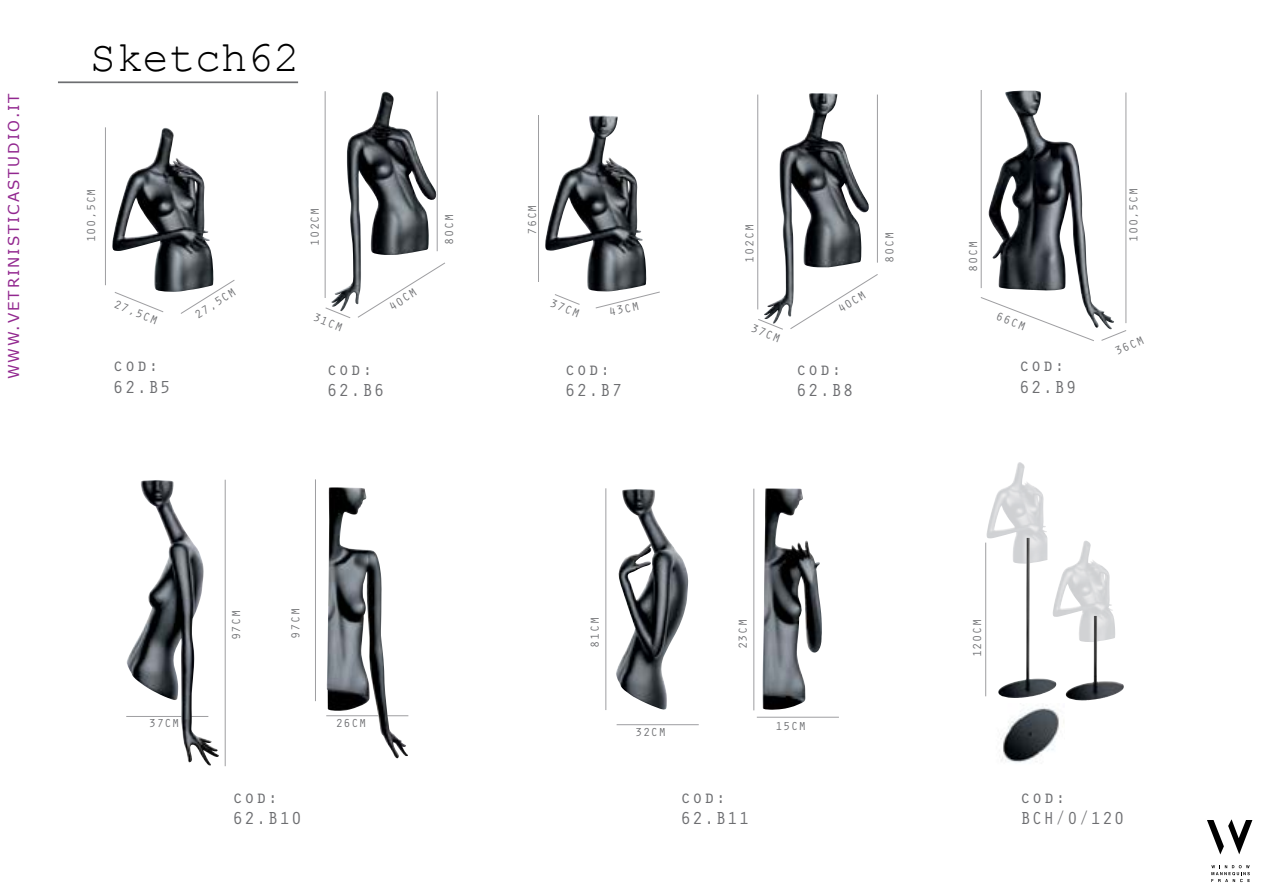
<style>
.page{position:relative;width:1263px;height:893px;background:#fff}
.page>*{position:absolute;margin:0;border:0;box-sizing:border-box;transform-origin:0 0}
.t1{font:43.65px "Courier New";color:#000}
.t2{font:18px/21.6px "Orator Std";letter-spacing:.05em;color:#6d6e71}
.t3{font:15px "Verdana";letter-spacing:.13em;color:#92278f}
.t4{font:12px "Orator Std";letter-spacing:.05em;color:#6d6e71}
</style>
<div class="page">
<hr style="left:58px;top:81px;width:240px;height:2px;background:#6d6e71">
<img style="left:112px;top:128px;width:101px;height:164px">
<img style="left:545px;top:116px;width:101px;height:175px">
<img style="left:779px;top:93px;width:90px;height:180px">
<img style="left:331px;top:92px;width:106px;height:215px">
<img style="left:989px;top:91px;width:125px;height:238px">
<img style="left:763px;top:488px;width:59px;height:222px">
<img style="left:616px;top:489px;width:72px;height:221px">
<img style="left:987px;top:462px;width:61px;height:77px">
<img style="left:1056px;top:541px;width:57px;height:76px">
<img style="left:998px;top:538px;width:58px;height:160px">
<img style="left:1001px;top:705px;width:63px;height:58px">
<img style="left:1066px;top:616px;width:58px;height:84px">
<svg style="left:114px;top:291px;width:50px;height:22px"></svg>
<hr style="left:105px;top:127px;width:1px;height:158px;background:#9e9ea1">
<svg style="left:180px;top:279px;width:55px;height:35px"></svg>
<hr style="left:325px;top:91px;width:1px;height:207px;background:#9e9ea1">
<svg style="left:325px;top:307px;width:26px;height:11px"></svg>
<svg style="left:357px;top:262px;width:88px;height:56px"></svg>
<hr style="left:437px;top:91px;width:1px;height:160px;background:#9e9ea1">
<hr style="left:538px;top:115px;width:1px;height:167px;background:#9e9ea1">
<svg style="left:555px;top:294px;width:25px;height:11px"></svg>
<svg style="left:595px;top:291px;width:65px;height:18px"></svg>
<hr style="left:757px;top:95px;width:1px;height:214px;background:#9e9ea1">
<svg style="left:757px;top:273px;width:121px;height:57px"></svg>
<hr style="left:877px;top:95px;width:1px;height:168px;background:#9e9ea1">
<hr style="left:1125px;top:93px;width:1px;height:230px;background:#9e9ea1">
<svg style="left:1101px;top:330px;width:26px;height:11px"></svg>
<svg style="left:980px;top:297px;width:115px;height:44px"></svg>
<hr style="left:981px;top:90px;width:1px;height:198px;background:#9e9ea1">
<hr style="left:315px;top:479px;width:1px;height:222px;background:#9e9ea1">
<hr style="left:326px;top:715px;width:82px;height:1px;background:#9e9ea1">
<hr style="left:605px;top:488px;width:1px;height:222px;background:#9e9ea1">
<hr style="left:617px;top:724px;width:82px;height:1px;background:#9e9ea1">
<hr style="left:753px;top:489px;width:1px;height:221px;background:#9e9ea1">
<hr style="left:757px;top:717px;width:82px;height:1px;background:#9e9ea1">
<hr style="left:985px;top:543px;width:1px;height:153px;background:#9e9ea1">
<hr style="left:225px;top:480px;width:1px;height:286px;background:#9e9ea1">
<img style="left:327px;top:487px;width:81px;height:271px">
<img style="left:126px;top:480px;width:93px;height:286px">
<svg style="left:1207px;top:819px;width:45px;height:35px"></svg>
<svg style="left:1211px;top:865px;width:39px;height:17px"></svg>
<p class="t3" style="left:4px;top:379px;width:287px;rotate:-90deg">WWW.VETRINISTICASTUDIO.IT</p>
<h1 class="t1" style="left:90px;top:31px;width:211px">Sketch62</h1>
<p class="t4" style="left:83px;top:242px;width:55px;rotate:-90deg">100,5CM</p>
<p class="t4" style="left:118px;top:296px;width:48px;rotate:22deg">27,5CM</p>
<p class="t4" style="left:191px;top:308px;width:48px;rotate:-32deg">27,5CM</p>
<p class="t4" style="left:306px;top:246px;width:40px;rotate:-90deg">102CM</p>
<p class="t4" style="left:317px;top:309px;width:32px;rotate:22deg">31CM</p>
<p class="t4" style="left:385px;top:300px;width:32px;rotate:-32deg">40CM</p>
<p class="t4" style="left:441px;top:245px;width:32px;rotate:-90deg">80CM</p>
<p class="t4" style="left:524px;top:235px;width:32px;rotate:-90deg">76CM</p>
<p class="t4" style="left:554px;top:294px;width:32px;rotate:22deg">37CM</p>
<p class="t4" style="left:607px;top:304px;width:32px;rotate:-12deg">43CM</p>
<p class="t4" style="left:741px;top:263px;width:40px;rotate:-90deg">102CM</p>
<p class="t4" style="left:755px;top:320px;width:32px;rotate:22deg">37CM</p>
<p class="t4" style="left:834px;top:303px;width:32px;rotate:-32deg">40CM</p>
<p class="t4" style="left:881px;top:263px;width:32px;rotate:-90deg">80CM</p>
<p class="t4" style="left:964px;top:272px;width:32px;rotate:-90deg">80CM</p>
<p class="t4" style="left:1000px;top:307px;width:32px;rotate:22deg">66CM</p>
<h2 class="t2" style="left:113px;top:353px;width:59px">cod:<br>62.B5</h2>
<h2 class="t2" style="left:327px;top:357px;width:59px">cod:<br>62.B6</h2>
<h2 class="t2" style="left:565px;top:357px;width:59px">cod:<br>62.B7</h2>
<h2 class="t2" style="left:796px;top:357px;width:59px">cod:<br>62.B8</h2>
<h2 class="t2" style="left:1019px;top:353px;width:59px">cod:<br>62.B9</h2>
<p class="t4" style="left:1125px;top:242px;width:55px;rotate:-90deg">100,5CM</p>
<p class="t4" style="left:1112px;top:344px;width:32px;rotate:-24deg">36CM</p>
<p class="t4" style="left:149px;top:715px;width:32px">37CM</p>
<p class="t4" style="left:227px;top:640px;width:32px;rotate:-90deg">97CM</p>
<p class="t4" style="left:287px;top:639px;width:32px;rotate:-90deg">97CM</p>
<p class="t4" style="left:336px;top:715px;width:32px">26CM</p>
<p class="t4" style="left:586px;top:648px;width:32px;rotate:-90deg">81CM</p>
<p class="t4" style="left:635px;top:724px;width:32px">32CM</p>
<p class="t4" style="left:734px;top:649px;width:32px;rotate:-90deg">23CM</p>
<p class="t4" style="left:775px;top:718px;width:32px">15CM</p>
<p class="t4" style="left:969px;top:657px;width:40px;rotate:-90deg">120CM</p>
<h2 class="t2" style="left:233px;top:785px;width:71px">cod:<br>62.B10</h2>
<h2 class="t2" style="left:680px;top:785px;width:71px">cod:<br>62.B11</h2>
<h2 class="t2" style="left:1020px;top:785px;width:106px">cod:<br>BCH/O/120</h2>
</div>
